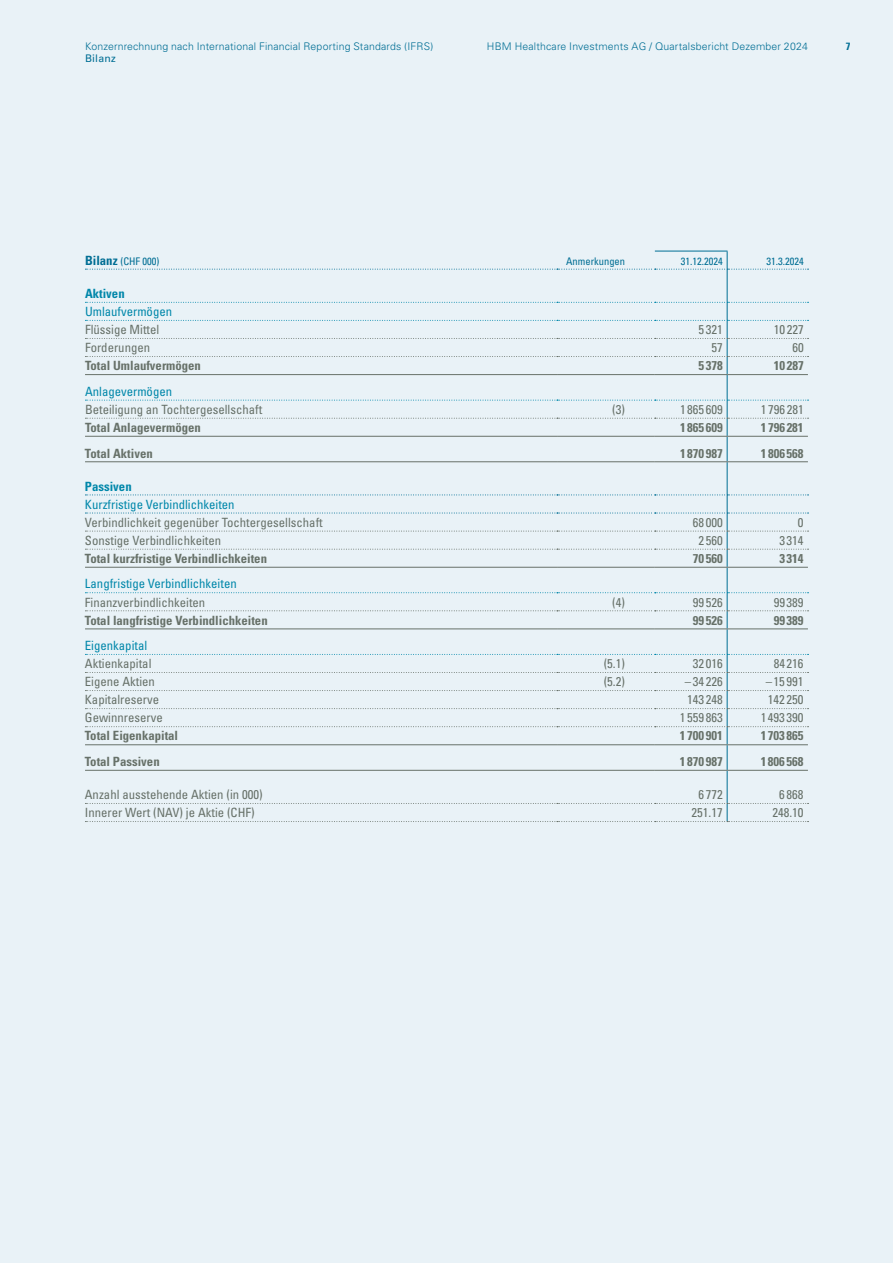
<style>
.page{position:relative;width:893px;height:1263px;background:#e9f2f7}
.page>*{position:absolute;margin:0;border:0;box-sizing:border-box;transform-origin:0 0}
.t1{font:condensed 12.75px "Univers LT Std";color:#677169}
.t2{font:700 condensed 12.75px "Univers LT Std";color:#677169}
.t3{font:condensed 12.75px "Univers LT Std";color:#0087aa}
.t4{font:700 condensed 12.75px "Univers LT Std";color:#0087aa}
.t5{font:300 10.5px "Univers LT Std";letter-spacing:.015em;color:#006e94}
.t6{font:condensed 10.5px "Univers LT Std";color:#006e94}
.t7{font:10.5px "Univers LT Std";letter-spacing:.015em;color:#006e94}
.t8{font:700 condensed 10.5px "Univers LT Std";color:#006e94}
.s1{font-weight:700;font-size:12.75px}
</style>
<div class="page">
<hr style="left:727px;top:269px;width:1px;height:33px;background:#006e94">
<hr style="left:727px;top:462px;width:1px;height:33px;background:#006e94">
<hr style="left:727px;top:771px;width:1px;height:32px;background:#006e94">
<hr style="left:85px;top:461px;width:472px;height:1px;background:#677169">
<hr style="left:557px;top:461px;width:98px;height:1px;background:#677169">
<hr style="left:85px;top:770px;width:472px;height:1px;background:#677169">
<hr style="left:557px;top:770px;width:98px;height:1px;background:#677169">
<hr style="left:655px;top:770px;width:72px;height:1px;background:#677169">
<hr style="left:727px;top:770px;width:81px;height:1px;background:#677169">
<svg style="left:85px;top:803px;width:723px;height:19px"></svg>
<hr style="left:655px;top:461px;width:72px;height:1px;background:#677169">
<hr style="left:727px;top:461px;width:81px;height:1px;background:#677169">
<svg style="left:85px;top:251px;width:723px;height:19px"></svg>
<svg style="left:85px;top:302px;width:723px;height:159px"></svg>
<svg style="left:85px;top:495px;width:723px;height:275px"></svg>
<p class="t5" style="left:85px;top:40px;width:350px">Konzernrechnung nach International Financial Reporting Standards (IFRS)</p>
<p class="t5" style="left:487px;top:40px;width:323px">HBM Healthcare Investments AG / Quartalsbericht Dezember 2024</p>
<p class="t8" style="left:846px;top:40px;width:6px">7</p>
<p class="t7" style="left:85px;top:52px;width:32px">Bilanz</p>
<p class="t6" style="left:85px;top:254px;width:76px"><span class="s1">Bilanz</span> (CHF 000)</p>
<p class="t6" style="left:566px;top:254px;width:60px">Anmerkungen</p>
<p class="t6" style="left:681px;top:254px;width:43px">31.12.2024</p>
<p class="t6" style="left:766px;top:254px;width:39px">31.3.2024</p>
<p class="t4" style="left:85px;top:286px;width:41px">Aktiven</p>
<p class="t3" style="left:85px;top:303px;width:89px">Umlaufvermögen</p>
<p class="t1" style="left:85px;top:322px;width:76px">Flüssige Mittel</p>
<p class="t1" style="left:699px;top:322px;width:26px">5 321</p>
<p class="t1" style="left:774px;top:322px;width:31px">10 227</p>
<p class="t1" style="left:85px;top:340px;width:67px">Forderungen</p>
<p class="t1" style="left:711px;top:340px;width:13px">57</p>
<p class="t1" style="left:792px;top:340px;width:13px">60</p>
<p class="t2" style="left:85px;top:358px;width:117px">Total Umlaufvermögen</p>
<p class="t2" style="left:699px;top:358px;width:26px">5 378</p>
<p class="t2" style="left:774px;top:358px;width:31px">10 287</p>
<p class="t3" style="left:85px;top:383px;width:89px">Anlagevermögen</p>
<p class="t1" style="left:85px;top:401px;width:179px">Beteiligung an Tochtergesellschaft</p>
<p class="t1" style="left:612px;top:401px;width:14px">(3)</p>
<p class="t1" style="left:680px;top:401px;width:44px">1 865 609</p>
<p class="t1" style="left:761px;top:401px;width:44px">1 796 281</p>
<p class="t2" style="left:85px;top:420px;width:117px">Total Anlagevermögen</p>
<p class="t2" style="left:680px;top:420px;width:44px">1 865 609</p>
<p class="t2" style="left:761px;top:420px;width:44px">1 796 281</p>
<p class="t2" style="left:85px;top:445px;width:69px">Total Aktiven</p>
<p class="t2" style="left:680px;top:445px;width:44px">1 870 987</p>
<p class="t2" style="left:761px;top:445px;width:44px">1 806 568</p>
<p class="t4" style="left:85px;top:478px;width:48px">Passiven</p>
<p class="t3" style="left:85px;top:496px;width:151px">Kurzfristige Verbindlichkeiten</p>
<p class="t1" style="left:85px;top:514px;width:239px">Verbindlichkeit gegenüber Tochtergesellschaft</p>
<p class="t1" style="left:693px;top:514px;width:31px">68 000</p>
<p class="t1" style="left:798px;top:514px;width:7px">0</p>
<p class="t1" style="left:85px;top:532px;width:138px">Sonstige Verbindlichkeiten</p>
<p class="t1" style="left:699px;top:532px;width:26px">2 560</p>
<p class="t1" style="left:779px;top:532px;width:26px">3 314</p>
<p class="t2" style="left:85px;top:551px;width:184px">Total kurzfristige Verbindlichkeiten</p>
<p class="t2" style="left:693px;top:551px;width:31px">70 560</p>
<p class="t2" style="left:779px;top:551px;width:26px">3 314</p>
<p class="t3" style="left:85px;top:576px;width:153px">Langfristige Verbindlichkeiten</p>
<p class="t1" style="left:85px;top:594px;width:122px">Finanzverbindlichkeiten</p>
<p class="t1" style="left:612px;top:594px;width:14px">(4)</p>
<p class="t1" style="left:693px;top:594px;width:31px">99 526</p>
<p class="t1" style="left:774px;top:594px;width:31px">99 389</p>
<p class="t2" style="left:85px;top:612px;width:184px">Total langfristige Verbindlichkeiten</p>
<p class="t2" style="left:693px;top:612px;width:31px">99 526</p>
<p class="t2" style="left:774px;top:612px;width:31px">99 389</p>
<p class="t3" style="left:85px;top:637px;width:64px">Eigenkapital</p>
<p class="t1" style="left:85px;top:655px;width:68px">Aktienkapital</p>
<p class="t1" style="left:604px;top:655px;width:23px">(5.1)</p>
<p class="t1" style="left:693px;top:655px;width:31px">32 016</p>
<p class="t1" style="left:774px;top:655px;width:31px">84 216</p>
<p class="t1" style="left:85px;top:674px;width:72px">Eigene Aktien</p>
<p class="t1" style="left:604px;top:674px;width:23px">(5.2)</p>
<p class="t1" style="left:685px;top:674px;width:39px">– 34 226</p>
<p class="t1" style="left:766px;top:674px;width:39px">–15 991</p>
<p class="t1" style="left:85px;top:692px;width:76px">Kapitalreserve</p>
<p class="t1" style="left:687px;top:692px;width:37px">143 248</p>
<p class="t1" style="left:768px;top:692px;width:37px">142 250</p>
<p class="t1" style="left:85px;top:710px;width:79px">Gewinnreserve</p>
<p class="t1" style="left:680px;top:710px;width:44px">1 559 863</p>
<p class="t1" style="left:761px;top:710px;width:44px">1 493 390</p>
<p class="t2" style="left:85px;top:728px;width:95px">Total Eigenkapital</p>
<p class="t2" style="left:680px;top:728px;width:44px">1 700 901</p>
<p class="t2" style="left:761px;top:728px;width:44px">1 703 865</p>
<p class="t2" style="left:85px;top:754px;width:76px">Total Passiven</p>
<p class="t2" style="left:680px;top:754px;width:44px">1 870 987</p>
<p class="t2" style="left:761px;top:754px;width:44px">1 806 568</p>
<p class="t1" style="left:85px;top:786px;width:179px">Anzahl ausstehende Aktien (in 000)</p>
<p class="t1" style="left:698px;top:786px;width:26px">6 772</p>
<p class="t1" style="left:779px;top:786px;width:26px">6 868</p>
<p class="t1" style="left:85px;top:805px;width:171px">Innerer Wert (NAV) je Aktie (CHF)</p>
<p class="t1" style="left:691px;top:805px;width:33px">251.17</p>
<p class="t1" style="left:772px;top:805px;width:33px">248.10</p>
</div>
